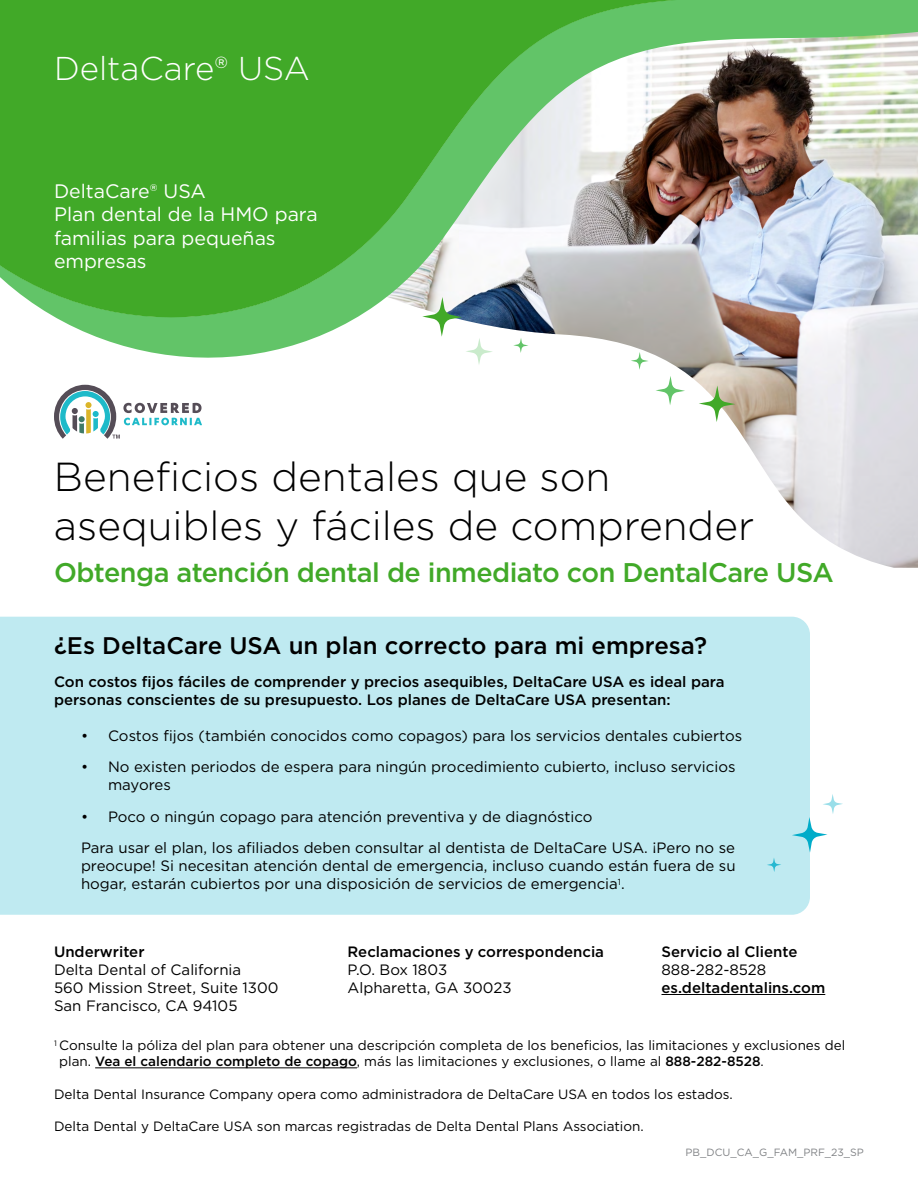
<style>
.page{position:relative;width:918px;height:1188px;background:#fff}
.page>*{position:absolute;margin:0;border:0;box-sizing:border-box;transform-origin:0 0}
.t1{font:300 40.5px/48.6px "Gotham";color:#000}
.t2{font:300 33px "Gotham";color:#fff}
.t3{font:500 27px "Gotham";letter-spacing:-.02em;color:#41a928}
.t4{font:500 24px "Gotham";color:#000}
.t5{font:19.5px/23.4px "Gotham";color:#fff}
.t6{font:15px/18px "Gotham";color:#000}
.t7{font:500 15px/18px "Gotham";color:#000}
.t8{font:13.5px/16.2px "Gotham";color:#000}
.t9{font:10.5px "Gotham";color:#808285}
.s1{font-weight:500}
</style>
<div class="page">
<img style="left:733px;top:396px;width:185px;height:172px">
<svg style="left:668px;top:396px;width:4px;height:9px"></svg>
<svg style="left:699px;top:396px;width:36px;height:26px"></svg>
<svg style="left:82px;top:356px;width:836px;height:40px"></svg>
<svg style="left:0;top:0;width:918px;height:356px;background:#7eb673"></svg>
<svg style="left:54px;top:385px;width:148px;height:54px"></svg>
<div style="left:0;top:617px;width:810px;height:298px;background:#bfeaf1"></div>
<svg style="left:767px;top:858px;width:14px;height:14px"></svg>
<svg style="left:792px;top:794px;width:51px;height:59px"></svg>
<div style="left:54px;top:634px;width:688px;height:28px;background:#bfeaf1"></div>
<div style="left:54px;top:675px;width:688px;height:73px;background:#bfeaf1"></div>
<hr style="left:662px;top:994px;width:163px;height:1px;background:#000">
<hr style="left:95px;top:1068px;width:262px;height:1px;background:#000">
<h2 class="t2" style="left:54px;top:48px;width:257px">DeltaCare® USA</h2>
<h3 class="t5" style="left:54px;top:179px;width:265px">DeltaCare® USA<br>Plan dental de la HMO para familias para pequeñas empresas</h3>
<h1 class="t1" style="left:54px;top:452px;width:702px">Beneficios dentales que son asequibles y fáciles de comprender</h1>
<h3 class="t3" style="left:54px;top:555px;width:781px">Obtenga atención dental de inmediato con DentalCare USA</h3>
<h3 class="t4" style="left:54px;top:630px;width:655px">¿Es DeltaCare USA un plan correcto para mi empresa?</h3>
<p class="t7" style="left:54px;top:673px;width:672px">Con costos fijos fáciles de comprender y precios asequibles, DeltaCare USA es ideal para personas conscientes de su presupuesto. Los planes de DeltaCare USA presentan:</p>
<p class="t6" style="left:81px;top:726px;width:663px">• Costos fijos (también conocidos como copagos) para los servicios dentales cubiertos</p>
<p class="t6" style="left:108px;top:758px;width:629px;text-indent:-27px">• No existen periodos de espera para ningún procedimiento cubierto, incluso servicios mayores</p>
<p class="t6" style="left:81px;top:801px;width:656px;line-height:31.5px">• Poco o ningún copago para atención preventiva y de diagnóstico<br>Para usar el plan, los afiliados deben consultar al dentista de DeltaCare USA. ¡Pero no se</p>
<p class="t6" style="left:81px;top:857px;width:656px">preocupe! Si necesitan atención dental de emergencia, incluso cuando están fuera de su hogar, estarán cubiertos por una disposición de servicios de emergencia<sup>1</sup>.</p>
<p class="t7" style="left:54px;top:943px;width:92px">Underwriter</p>
<p class="t6" style="left:54px;top:960px;width:226px">Delta Dental of California<br>560 Mission Street, Suite 1300<br>San Francisco, CA 94105</p>
<p class="t7" style="left:348px;top:943px;width:258px">Reclamaciones y correspondencia</p>
<p class="t6" style="left:348px;top:960px;width:166px">P.O. Box 1803<br>Alpharetta, GA 30023</p>
<p class="t7" style="left:662px;top:943px;width:137px">Servicio al Cliente</p>
<p class="t6" style="left:662px;top:960px;width:106px">888-282-8528</p>
<p class="t7" style="left:662px;top:979px;width:165px">es.deltadentalins.com</p>
<p class="t8" style="left:59px;top:1037px;width:788px;text-indent:-5px"><sup>1</sup> Consulte la póliza del plan para obtener una descripción completa de los beneficios, las limitaciones y exclusiones del plan. <span class="s1">Vea el calendario completo de copago</span>, más las limitaciones y exclusiones, o llame al <span class="s1">888-282-8528</span>.</p>
<p class="t8" style="left:54px;top:1086px;width:680px">Delta Dental Insurance Company opera como administradora de DeltaCare USA en todos los estados.</p>
<p class="t8" style="left:54px;top:1118px;width:591px">Delta Dental y DeltaCare USA son marcas registradas de Delta Dental Plans Association.</p>
<p class="t9" style="left:686px;top:1145px;width:180px">PB_DCU_CA_G_FAM_PRF_23_SP</p>
</div>
